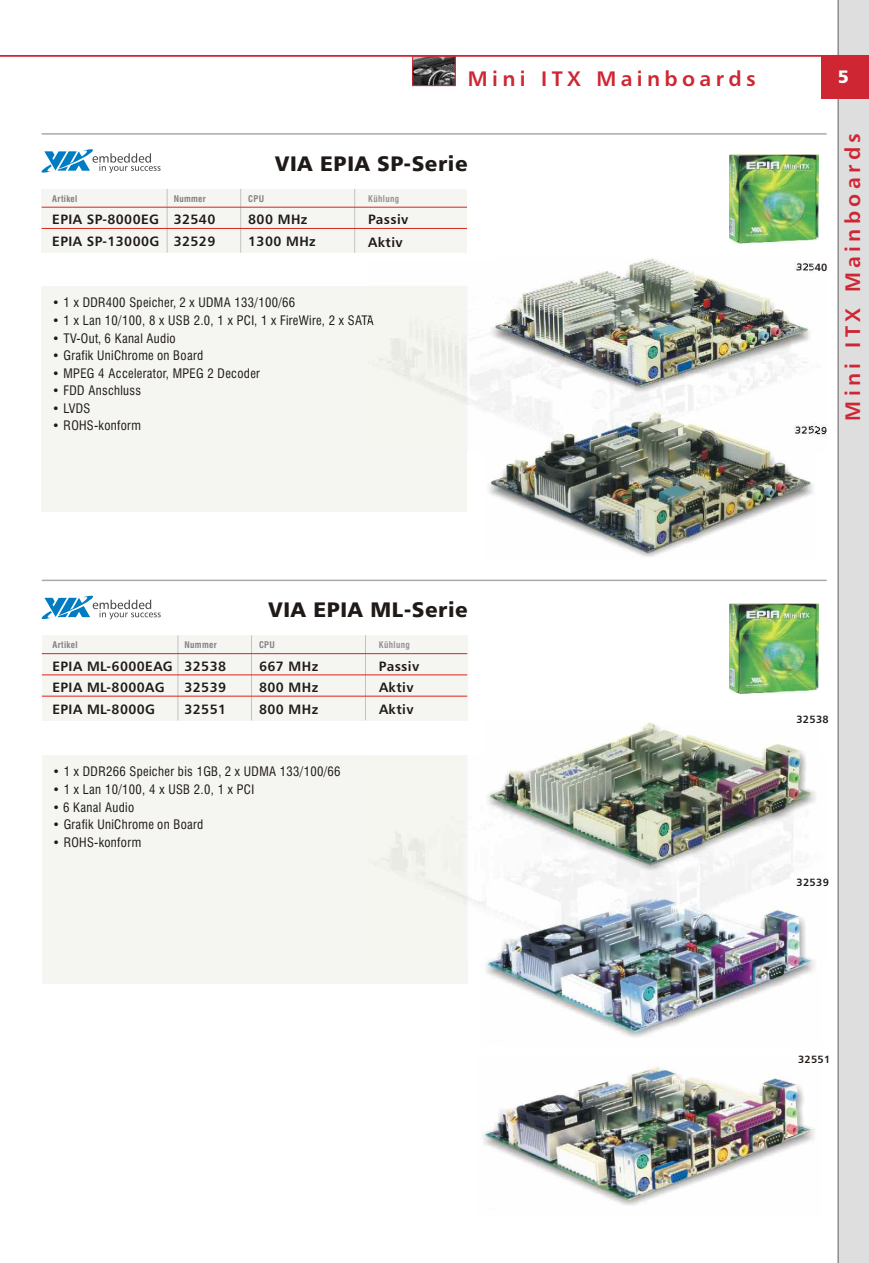
<style>
.page{position:relative;width:869px;height:1263px;background:#fff}
.page>*{position:absolute;margin:0;border:0;box-sizing:border-box;transform-origin:0 0}
.t1{font:700 21px "Humnst 777 BT";letter-spacing:.205em;color:#cf2633}
.t2{font:21px "Humnst 777 Blk BT";letter-spacing:.03em;color:#1f1a17}
.t3{font:18px "Humnst 777 Blk BT";color:#fff}
.t4{font:700 13.5px/21.5px "Humnst 777 BT";letter-spacing:.03em;color:#1f1a17;text-align:justify}
.t5{font:12.75px "Swis 721 Cn BT";letter-spacing:.025em;color:#1f1a17}
.t6{font:700 10.5px "Humnst 777 BT";letter-spacing:.03em;color:#1f1a17}
.t7{font:700 9px "Swis 721 Cn BT";letter-spacing:.04em;color:#828282}
.t8{font:700 9px "Swis 721 Cn BT";letter-spacing:.04em;color:#969494}
</style>
<div class="page">
<hr style="left:42px;top:133px;width:784px;height:2px;background:#aba8a8">
<div style="left:42px;top:189px;width:425px;height:64px;background:#f5f5f2"></div>
<div style="left:42px;top:286px;width:425px;height:226px;background:#f5f5f2"></div>
<hr style="left:167px;top:189px;width:1px;height:64px;background:#c2c2c2">
<hr style="left:240px;top:189px;width:1px;height:64px;background:#c2c2c2">
<hr style="left:354px;top:189px;width:1px;height:64px;background:#c2c2c2">
<hr style="left:42px;top:207px;width:425px;height:1px;background:#d9261c">
<hr style="left:42px;top:228px;width:425px;height:1px;background:#d9261c">
<svg style="left:41px;top:149px;width:119px;height:24px"></svg>
<hr style="left:42px;top:580px;width:784px;height:1px;background:#aba8a8">
<div style="left:42px;top:635px;width:425px;height:85px;background:#f5f5f2"></div>
<div style="left:42px;top:755px;width:425px;height:229px;background:#f5f5f2"></div>
<hr style="left:177px;top:635px;width:1px;height:85px;background:#c2c2c2">
<hr style="left:251px;top:635px;width:1px;height:85px;background:#c2c2c2">
<hr style="left:365px;top:635px;width:1px;height:85px;background:#c2c2c2">
<hr style="left:42px;top:653px;width:425px;height:1px;background:#d9261c">
<hr style="left:42px;top:675px;width:425px;height:1px;background:#d9261c">
<hr style="left:42px;top:696px;width:425px;height:1px;background:#d9261c">
<svg style="left:41px;top:596px;width:120px;height:24px"></svg>
<img style="left:490px;top:722px;width:321px;height:144px">
<img style="left:485px;top:889px;width:329px;height:149px">
<img style="left:482px;top:1066px;width:332px;height:139px">
<img style="left:368px;top:263px;width:458px;height:174px">
<img style="left:485px;top:419px;width:331px;height:138px">
<img style="left:491px;top:412px;width:319px;height:142px">
<img style="left:729px;top:154px;width:89px;height:90px">
<img style="left:729px;top:604px;width:89px;height:89px">
<img style="left:490px;top:264px;width:322px;height:129px">
<img style="left:496px;top:258px;width:311px;height:130px">
<div style="left:837px;top:0;width:31px;height:1263px;background:#dedede"></div>
<img style="left:414px;top:58px;width:39px;height:26px">
<div style="left:412px;top:56px;width:43px;height:30px;border:1px solid #cf2633"></div>
<div style="left:821px;top:56px;width:47px;height:42px;background:#cf2633"></div>
<hr style="left:0;top:55px;width:868px;height:2px;background:#cf2633">
<h1 class="t1" style="left:468px;top:70px;width:289px">Mini ITX Mainboards</h1>
<h2 class="t3" style="left:837px;top:69px;width:13px">5</h2>
<p class="t7" style="left:52px;top:195px;width:27px">Artikel</p>
<p class="t4" style="left:52px;top:209px;width:108px">EPIA SP-8000EG</p>
<h1 class="t2" style="left:275px;top:155px;width:194px">VIA EPIA SP-Serie</h1>
<p class="t7" style="left:174px;top:195px;width:34px">Nummer</p>
<p class="t7" style="left:248px;top:195px;width:17px">CPU</p>
<p class="t8" style="left:368px;top:195px;width:32px">Kühlung</p>
<p class="t4" style="left:248px;top:209px;width:61px">800 MHz</p>
<p class="t4" style="left:368px;top:210px;width:42px">Passiv</p>
<p class="t4" style="left:174px;top:209px;width:43px">32540</p>
<p class="t4" style="left:52px;top:232px;width:109px">EPIA SP-13000G</p>
<p class="t4" style="left:248px;top:232px;width:69px">1300 MHz</p>
<p class="t4" style="left:368px;top:233px;width:36px">Aktiv</p>
<p class="t4" style="left:174px;top:232px;width:43px">32529</p>
<p class="t5" style="left:52px;top:298px;width:244px">• 1 x DDR400 Speicher, 2 x UDMA 133/100/66</p>
<p class="t5" style="left:52px;top:315px;width:323px">• 1 x Lan 10/100, 8 x USB 2.0, 1 x PCI, 1 x FireWire, 2 x SATA</p>
<p class="t5" style="left:52px;top:333px;width:125px">• TV-Out, 6 Kanal Audio</p>
<p class="t5" style="left:52px;top:350px;width:152px">• Grafik UniChrome on Board</p>
<p class="t5" style="left:52px;top:368px;width:209px">• MPEG 4 Accelerator, MPEG 2 Decoder</p>
<p class="t5" style="left:52px;top:386px;width:91px">• FDD Anschluss</p>
<p class="t5" style="left:52px;top:403px;width:40px">• LVDS</p>
<p class="t5" style="left:52px;top:421px;width:90px">• ROHS-konform</p>
<p class="t7" style="left:52px;top:641px;width:27px">Artikel</p>
<p class="t4" style="left:52px;top:657px;width:122px;text-align:left">EPIA ML-6000EAG<br>EPIA ML-8000AG<br>EPIA ML-8000G</p>
<h1 class="t2" style="left:268px;top:601px;width:201px">VIA EPIA ML-Serie</h1>
<p class="t7" style="left:184px;top:641px;width:34px">Nummer</p>
<p class="t7" style="left:259px;top:642px;width:17px">CPU</p>
<p class="t8" style="left:379px;top:641px;width:32px">Kühlung</p>
<p class="t4" style="left:259px;top:657px;width:61px">667 MHz 800 MHz 800 MHz</p>
<p class="t4" style="left:379px;top:657px;width:42px;text-align:left">Passiv<br>Aktiv<br>Aktiv</p>
<p class="t4" style="left:184px;top:657px;width:43px">32538<br>32539<br>32551</p>
<p class="t5" style="left:52px;top:767px;width:290px">• 1 x DDR266 Speicher bis 1GB, 2 x UDMA 133/100/66</p>
<p class="t5" style="left:52px;top:784px;width:203px">• 1 x Lan 10/100, 4 x USB 2.0, 1 x PCI</p>
<p class="t5" style="left:52px;top:802px;width:83px">• 6 Kanal Audio</p>
<p class="t5" style="left:52px;top:819px;width:152px">• Grafik UniChrome on Board</p>
<p class="t5" style="left:52px;top:837px;width:90px">• ROHS-konform</p>
<p class="t6" style="left:795px;top:263px;width:34px">32540</p>
<h1 class="t1" style="left:844px;top:421px;width:289px;rotate:-90deg">Mini ITX Mainboards</h1>
<p class="t6" style="left:796px;top:715px;width:34px">32538</p>
<p class="t6" style="left:796px;top:878px;width:34px">32539</p>
<p class="t6" style="left:798px;top:1055px;width:34px">32551</p>
</div>
